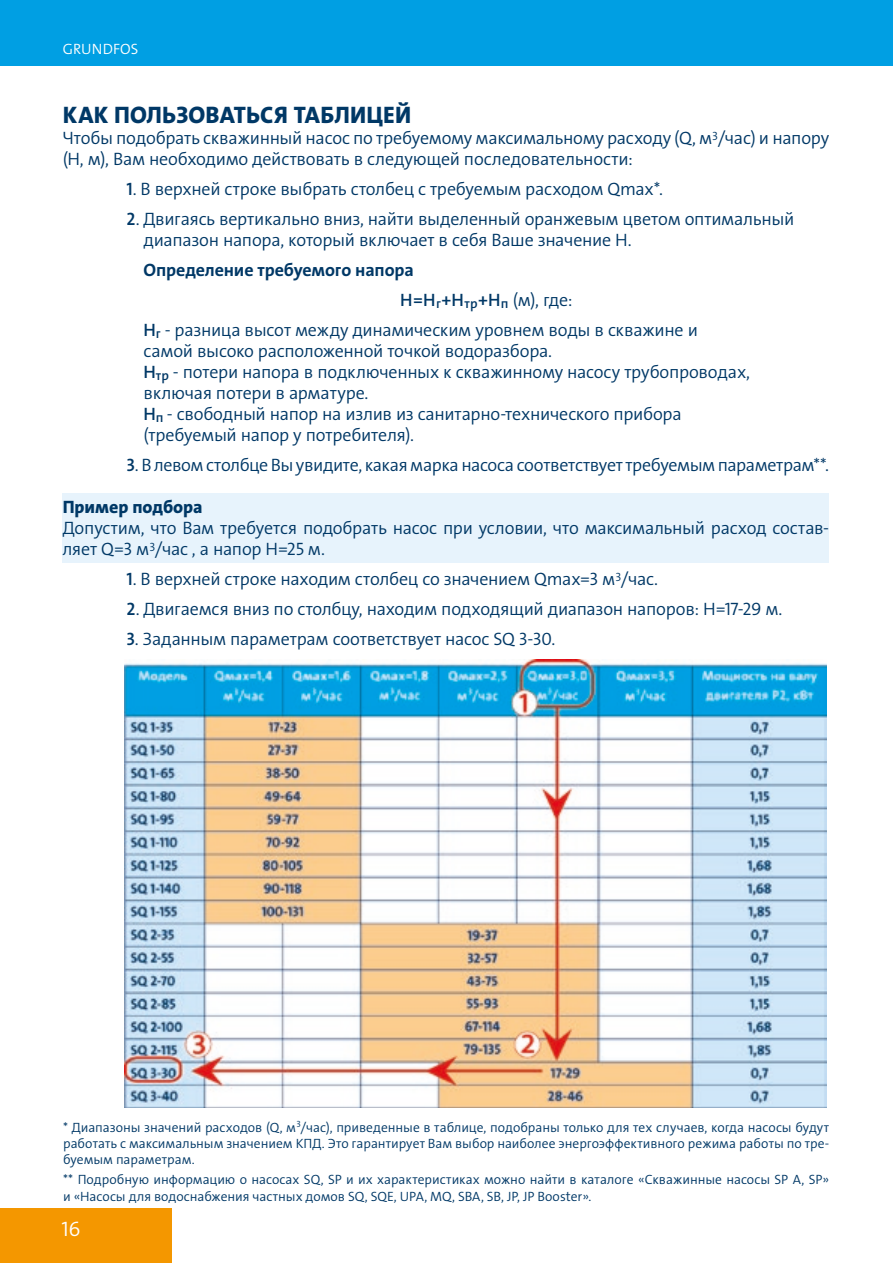
<style>
.page{position:relative;width:893px;height:1263px;background:#fff}
.page>*{position:absolute;margin:0;border:0;box-sizing:border-box;transform-origin:0 0}
.t1{font:24px "Grundfos The Sans V2 OT 8 XB";letter-spacing:.005em;color:#003866}
.t2{font:21px "Grundfos The Sans V2 OT 4 SL";color:#fff}
.t3{font:18px/21px "Grundfos The Sans V2 OT 4 SL";letter-spacing:-.015em;color:#003866}
.t4{font:18px "Grundfos The Sans V2 OT 7 B";letter-spacing:-.005em;color:#003866}
.t5{font:18px "Grundfos The Sans V2 OT 8 XB";letter-spacing:-.005em;color:#003866}
.t6{font:15px "Grundfos The Sans V2 OT 4 SL";color:#fff}
.t7{font:13.5px/16.2px "Grundfos The Sans V2 OT 4 SL";color:#003866;text-align:justify}
.s1{font-family:"Grundfos The Sans V2 OT 6 SB"}
</style>
<div class="page">
<div style="left:0;top:0;width:893px;height:65px;background:#009fe3"></div>
<div style="left:0;top:1209px;width:171px;height:54px;background:#f49700"></div>
<div style="left:63px;top:493px;width:766px;height:70px;background:#e7f3fc"></div>
<img style="left:125px;top:659px;width:701px;height:449px">
<p class="t6" style="left:63px;top:40px;width:77px">GRUNDFOS</p>
<h1 class="t1" style="left:63px;top:100px;width:350px">КАК ПОЛЬЗОВАТЬСЯ ТАБЛИЦЕЙ</h1>
<p class="t3" style="left:63px;top:128px;width:768px">Чтобы подобрать скважинный насос по требуемому максимальному расходу (Q, м<sup>3</sup>/час) и напору (Н, м), Вам необходимо действовать в следующей последовательности:</p>
<p class="t3" style="left:127px;top:179px;width:538px"><span class="s1">1</span>. В верхней строке выбрать столбец с требуемым расходом Qmax*.</p>
<p class="t3" style="left:144px;top:209px;width:652px;text-indent:-17px"><span class="s1">2</span>. Двигаясь вертикально вниз, найти выделенный оранжевым цветом оптимальный диапазон напора, который включает в себя Ваше значение H.</p>
<p class="t4" style="left:144px;top:259px;width:272px">Определение требуемого напора</p>
<p class="t3" style="left:144px;top:285px;width:556px;line-height:30px;text-indent:256px"><span class="s1">H=Н</span><sub>г</sub><span class="s1">+Н</span><sub>тр</sub><span class="s1">+Н</span><sub>п</sub> (м), где:<br><span class="s1">Н</span><sub>г</sub> - разница высот между динамическим уровнем воды в скважине и</p>
<p class="t3" style="left:144px;top:341px;width:608px">самой высоко расположенной точкой водоразбора.<br><span class="s1">Н</span><sub>тр</sub> - потери напора в подключенных к скважинному насосу трубопроводах, включая потери в арматуре.<br><span class="s1">Н</span><sub>п</sub> - свободный напор на излив из санитарно-технического прибора (требуемый напор у потребителя).</p>
<p class="t3" style="left:127px;top:455px;width:704px"><span class="s1">3</span>. В левом столбце Вы увидите, какая марка насоса соответствует требуемым параметрам**.</p>
<p class="t5" style="left:63px;top:496px;width:141px">Пример подбора</p>
<p class="t3" style="left:63px;top:518px;width:768px">Допустим, что Вам требуется подобрать насос при условии, что максимальный расход состав&shy;ляет Q=3 м<sup>3</sup>/час , а напор H=25 м.</p>
<p class="t3" style="left:127px;top:569px;width:533px"><span class="s1">1</span>. В верхней строке находим столбец со значением Qmax=3 м<sup>3</sup>/час.</p>
<p class="t3" style="left:127px;top:599px;width:657px"><span class="s1">2</span>. Двигаемся вниз по столбцу, находим подходящий диапазон напоров: H=17-29 м.</p>
<p class="t3" style="left:127px;top:629px;width:430px"><span class="s1">3</span>. Заданным параметрам соответствует насос SQ 3-30.</p>
<p class="t7" style="left:63px;top:1119px;width:767px">* Диапазоны значений расходов (Q, м<sup>3</sup>/час), приведенные в таблице, подобраны только для тех случаев, когда насосы будут работать с максимальным значением КПД. Это гарантирует Вам выбор наиболее энергоэффективного режима работы по тре&shy;буемым параметрам.</p>
<p class="t7" style="left:63px;top:1172px;width:767px">** Подробную информацию о насосах SQ, SP и их характеристиках можно найти в каталоге «Скважинные насосы SP A, SP» и «Насосы для водоснабжения частных домов SQ, SQE, UPA, MQ, SBA, SB, JP, JP Booster».</p>
<p class="t2" style="left:62px;top:1215px;width:20px">16</p>
</div>
